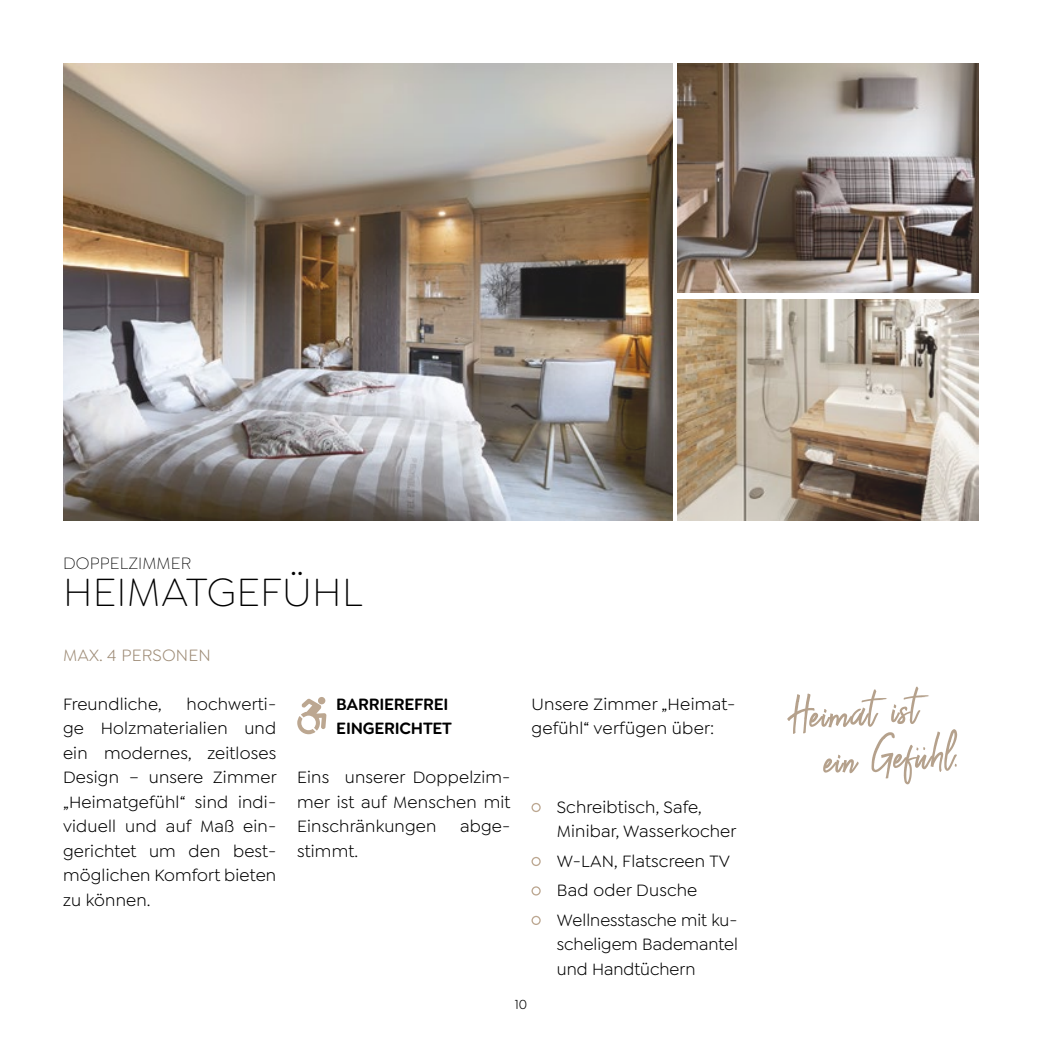
<style>
.page{position:relative;width:1042px;height:1042px;background:#fff}
.page>*{position:absolute;margin:0;border:0;box-sizing:border-box;transform-origin:0 0}
.t1{font:64.75px/46.7px "Aveline Script";color:#b5a18c}
.t2{font:300 42px "Goldplay";letter-spacing:.01em;color:#000}
.t3{font:17.5px/24.5px "Goldplay";letter-spacing:.01em;color:#000}
.t4{font:600 17.5px/24.5px "Goldplay";letter-spacing:-.01em;color:#000}
.t5{font:17.5px "Goldplay";letter-spacing:.01em;color:#9f8d78}
.t6{font:300 17.5px "Goldplay";letter-spacing:.01em;color:#000}
.t7{font:14px "Goldplay";color:#000}
</style>
<div class="page">
<div style="left:318px;top:697px;width:7px;height:7px;background:#bca791;border-radius:50%"></div>
<svg style="left:297px;top:698px;width:29px;height:36px"></svg>
<div style="left:531px;top:803px;width:10px;height:9px;border:1px solid #bca791;border-radius:50%"></div>
<div style="left:531px;top:857px;width:10px;height:9px;border:1px solid #bca791;border-radius:50%"></div>
<div style="left:531px;top:886px;width:10px;height:9px;border:1px solid #bca791;border-radius:50%"></div>
<div style="left:531px;top:916px;width:10px;height:9px;border:1px solid #bca791;border-radius:50%"></div>
<img style="left:63px;top:63px;width:609px;height:458px">
<img style="left:677px;top:63px;width:302px;height:230px">
<img style="left:677px;top:299px;width:302px;height:222px">
<p class="t6" style="left:63px;top:554px;width:130px">DOPPELZIMMER</p>
<h2 class="t2" style="left:63px;top:569px;width:302px">HEIMATGEFÜHL</h2>
<p class="t5" style="left:63px;top:645px;width:149px">MAX. 4 PERSONEN</p>
<p class="t3" style="left:63px;top:692px;width:100px">Freundliche,</p>
<p class="t3" style="left:63px;top:692px;width:215px;text-align:justify;text-indent:124px">hochwerti&shy;ge Holzmaterialien und ein modernes, zeitloses Design – unsere Zimmer „Heimatgefühl“ sind indi&shy;viduell und auf Maß ein&shy;gerichtet um den best&shy;möglichen Komfort bieten zu können.</p>
<p class="t4" style="left:336px;top:691px;width:117px">BARRIEREFREI<br>EINGERICHTET</p>
<p class="t3" style="left:297px;top:765px;width:215px;text-align:justify">Eins unserer Doppelzim&shy;mer ist auf Menschen mit Einschränkungen</p>
<p class="t3" style="left:460px;top:814px;width:52px">abge-</p>
<p class="t3" style="left:297px;top:839px;width:62px">stimmt.</p>
<p class="t3" style="left:531px;top:692px;width:206px">Unsere Zimmer „Heimat&shy;gefühl“ verfügen über:</p>
<p class="t3" style="left:557px;top:794px;width:181px">Schreibtisch, Safe,<br>Minibar, Wasserkocher</p>
<p class="t3" style="left:557px;top:846px;width:182px;line-height:29.4px">W-LAN, Flatscreen TV<br>Bad oder Dusche<br>Wellnesstasche mit ku-</p>
<p class="t3" style="left:557px;top:932px;width:183px">scheligem Bademantel und Handtüchern</p>
<p class="t7" style="left:515px;top:996px;width:14px">10</p>
<h1 class="t1" style="left:817px;top:690px;width:140px;text-indent:-32px;rotate:-4deg">Heimat ist ein Gefühl.</h1>
</div>
